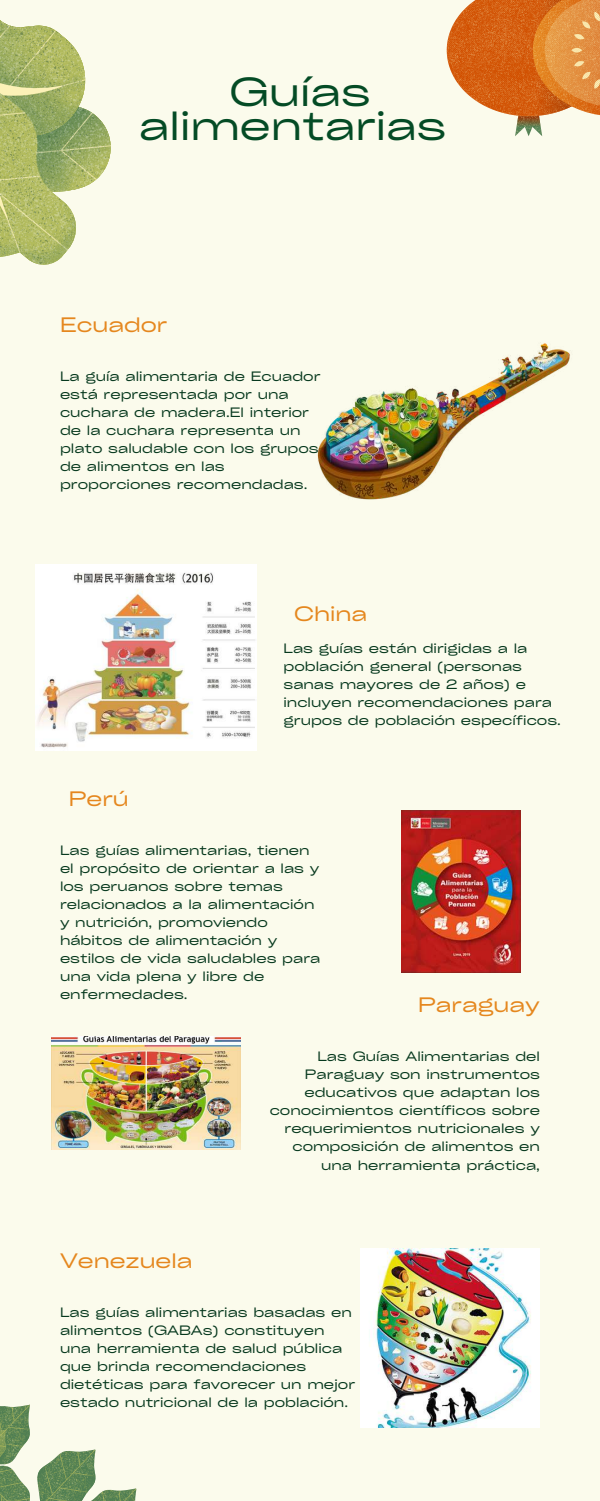
<style>
.page{position:relative;width:600px;height:1501px;background:#fff}
.page>*{position:absolute;margin:0;border:0;box-sizing:border-box;transform-origin:0 0}
.t1{font:39px/34.5px "Cy Grotesk Grand";color:#044b25;text-align:center}
.t2{font:20px "Cy Grotesk Grand";color:#e5871e}
.t3{font:13px/18px "Cy Grotesk Grand";color:#07391e}
</style>
<div class="page">
<div style="left:0;top:0;width:600px;height:1500px;background:#fbfbec"></div>
<svg style="left:447px;top:0;width:153px;height:136px"></svg>
<svg style="left:0;top:20px;width:111px;height:245px"></svg>
<svg style="left:0;top:1404px;width:137px;height:96px"></svg>
<img style="left:317px;top:342px;width:253px;height:158px">
<img style="left:35px;top:564px;width:221px;height:186px">
<img style="left:401px;top:810px;width:119px;height:162px">
<img style="left:52px;top:1036px;width:188px;height:113px">
<img style="left:361px;top:1248px;width:178px;height:179px">
<h1 class="t1" style="left:139px;top:73px;width:309px">Guías alimentarias</h1>
<h2 class="t2" style="left:60px;top:311px;width:109px">Ecuador</h2>
<p class="t3" style="left:60px;top:366px;width:262px">La guía alimentaria de Ecuador está representada por una cuchara de madera.El interior de la cuchara representa un plato saludable con los grupos de alimentos en las proporciones recomendadas.</p>
<h2 class="t2" style="left:294px;top:600px;width:74px">China</h2>
<h2 class="t2" style="left:69px;top:785px;width:62px">Perú</h2>
<p class="t3" style="left:284px;top:638px;width:279px">Las guías están dirigidas a la población general (personas sanas mayores de 2 años) e incluyen recomendaciones para grupos de población específicos.</p>
<p class="t3" style="left:60px;top:840px;width:262px">Las guías alimentarias, tienen el propósito de orientar a las y los peruanos sobre temas relacionados a la alimentación y nutrición, promoviendo hábitos de alimentación y estilos de vida saludables para una vida plena y libre de enfermedades.</p>
<h2 class="t2" style="left:418px;top:992px;width:123px">Paraguay</h2>
<h2 class="t2" style="left:60px;top:1248px;width:134px">Venezuela</h2>
<p class="t3" style="left:270px;top:1047px;width:272px;text-align:right">Las Guías Alimentarias del<br>Paraguay son instrumentos educativos que adaptan los conocimientos científicos sobre requerimientos nutricionales y composición de alimentos en una herramienta práctica,</p>
<p class="t3" style="left:60px;top:1302px;width:297px">Las guías alimentarias basadas en alimentos (GABAs) constituyen una herramienta de salud pública que brinda recomendaciones dietéticas para favorecer un mejor estado nutricional de la población.</p>
</div>
